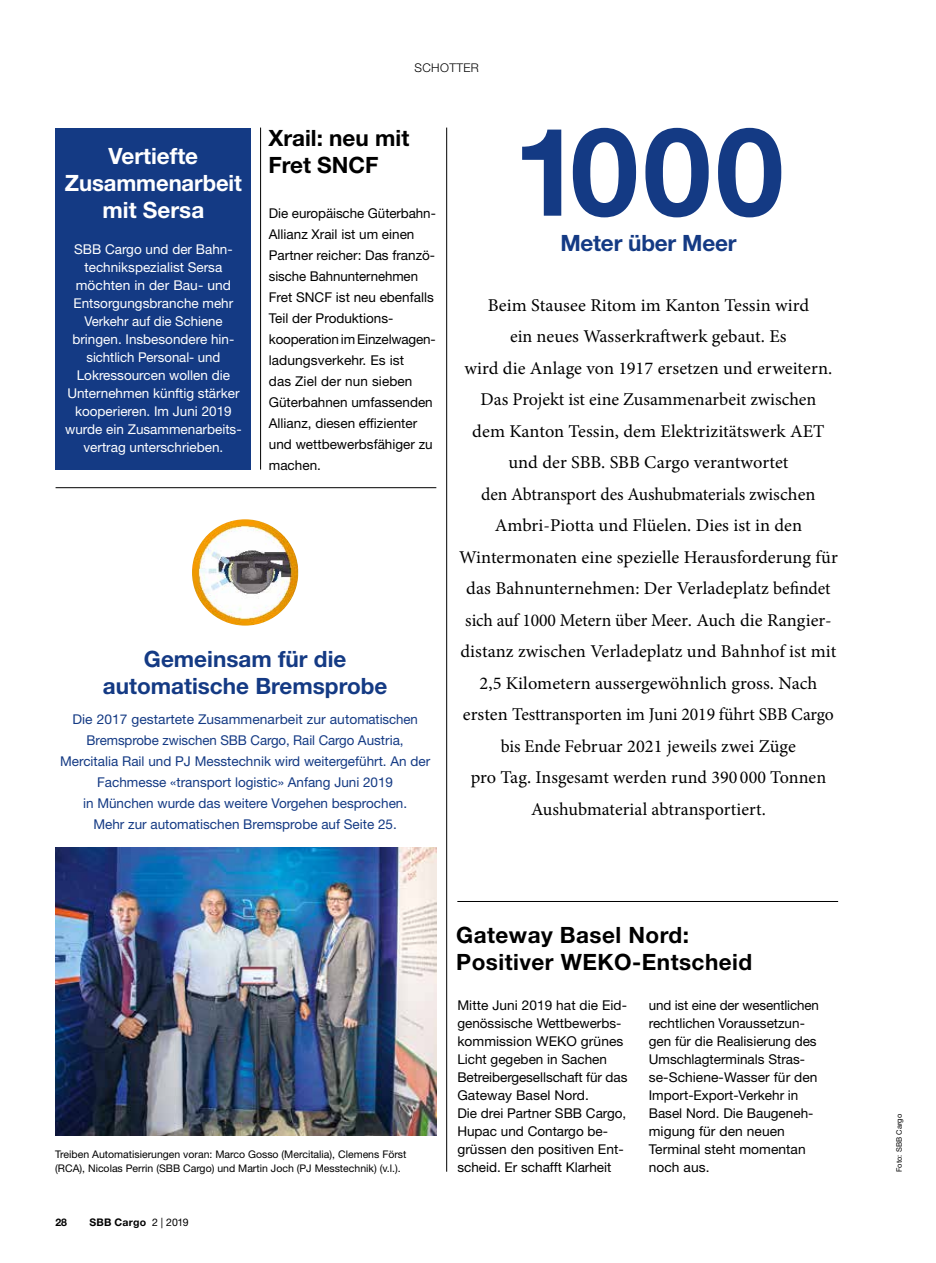
<style>
.page{position:relative;width:936px;height:1263px;background:#fff}
.page>*{position:absolute;margin:0;border:0;box-sizing:border-box;transform-origin:0 0}
.t1{font:700 123px "Helvetica Neue LT Std";color:#143a84}
.t2{font:700 22.5px/27px "Helvetica Neue LT Std";color:#143a84;text-align:center}
.t3{font:700 22.5px/27px "Helvetica Neue LT Std";letter-spacing:.02em;color:#000}
.t4{font:700 22.5px/27px "Helvetica Neue LT Std";letter-spacing:-.005em;color:#fff;text-align:center}
.t5{font:700 22.5px/27px "Helvetica Neue LT Std";color:#000}
.t6{font:18px/31.5px "Minion Pro";color:#000;text-align:center}
.t7{font:13.5px/18px "Helvetica Neue LT Std";color:#000}
.t8{font:13.5px/21px "Helvetica Neue LT Std";color:#143a84;text-align:center}
.t9{font:13.5px/18px "Helvetica Neue LT Std";color:#fff;text-align:center}
.t10{font:300 12px "Helvetica Neue LT Std";letter-spacing:.03em;color:#000}
.t11{font:10.5px/13.5px "Helvetica Neue LT Std";color:#000}
.t12{font:700 10.5px "Helvetica Neue LT Std";letter-spacing:.025em;color:#000}
.t13{font:7.5px "Helvetica Neue LT Std";letter-spacing:.01em;color:#000}
.s1{font-weight:400}
</style>
<div class="page">
<hr style="left:446px;top:128px;width:1px;height:1044px;background:#000">
<hr style="left:457px;top:901px;width:381px;height:1px;background:#000">
<hr style="left:56px;top:487px;width:380px;height:1px;background:#000">
<div style="left:56px;top:128px;width:195px;height:342px;background:#143a84"></div>
<hr style="left:260px;top:128px;width:1px;height:342px;background:#000">
<img style="left:55px;top:848px;width:381px;height:288px">
<img style="left:192px;top:519px;width:106px;height:107px;border-radius:53px">
<p class="t10" style="left:414px;top:61px;width:66px">SCHOTTER</p>
<h2 class="t4" style="left:65px;top:142px;width:178px">Vertiefte<br>Zusammenarbeit mit Sersa</h2>
<p class="t9" style="left:65px;top:240px;width:178px">SBB Cargo und der Bahn&shy;technikspezialist Sersa möchten in der Bau- und<br>Entsorgungsbranche mehr<br>Verkehr auf die Schiene bringen. Insbesondere hin&shy;sichtlich Personal- und<br>Lokressourcen wollen die<br>Unternehmen künftig stärker kooperieren. Im Juni 2019 wurde ein Zusammenarbeits&shy;vertrag unterschrieben.</p>
<h2 class="t5" style="left:268px;top:124px;width:142px">Xrail: neu mit<br>Fret SNCF</h2>
<p class="t7" style="left:269px;top:202px;width:168px;line-height:21px">Die europäische Güterbahn-<br>Allianz Xrail ist um einen<br>Partner reicher: Das franzö&shy;sische Bahnunternehmen<br>Fret SNCF ist neu ebenfalls<br>Teil der Produktions&shy;kooperationimEinzelwagen&shy;ladungsverkehr. Es ist<br>das Ziel der nun sieben<br>Güterbahnen umfassenden<br>Allianz, diesen effizienter und wettbewerbsfähiger zu machen.</p>
<h2 class="t2" style="left:103px;top:645px;width:286px">Gemeinsam für die automatische Bremsprobe</h2>
<p class="t8" style="left:60px;top:708px;width:371px">Die 2017 gestartete Zusammenarbeit zur automatischen Bremsprobe zwischen SBB Cargo, Rail Cargo Austria, Mercitalia Rail und PJ Messtechnik wird weitergeführt. An der Fachmesse «transport logistic» Anfang Juni 2019<br>in München wurde das weitere Vorgehen besprochen.<br>Mehr zur automatischen Bremsprobe auf Seite 25.</p>
<h1 class="t1" style="left:513px;top:96px;width:272px">1000</h1>
<h2 class="t2" style="left:560px;top:229px;width:178px">Meter über Meer</h2>
<p class="t6" style="left:459px;top:289px;width:380px">Beim Stausee Ritom im Kanton Tessin wird<br>ein neues Wasserkraftwerk gebaut. Es<br>wird die Anlage von 1917 ersetzen und erweitern.<br>Das Projekt ist eine Zusammenarbeit zwischen<br>dem Kanton Tessin, dem Elektrizitätswerk AET und der SBB. SBB Cargo verantwortet<br>den Abtransport des Aushubmaterials zwischen Ambri-Piotta und Flüelen. Dies ist in den Wintermonaten eine spezielle Herausforderung für das Bahnunternehmen: Der Verladeplatz befindet sich auf 1000 Metern über Meer. Auch die Rangier&shy;distanz zwischen Verladeplatz und Bahnhof ist mit 2,5 Kilometern aussergewöhnlich gross. Nach ersten Testtransporten im Juni 2019 führt SBB Cargo bis Ende Februar 2021 jeweils zwei Züge<br>pro Tag. Insgesamt werden rund 390 000 Tonnen Aushubmaterial abtransportiert.</p>
<p class="t11" style="left:55px;top:1147px;width:353px">Treiben Automatisierungen voran: Marco Gosso (Mercitalia), Clemens Först (RCA), Nicolas Perrin (SBB Cargo) und Martin Joch (PJ Messtechnik) (v.l.).</p>
<p class="t12" style="left:56px;top:1215px;width:13px">28</p>
<p class="t12" style="left:89px;top:1215px;width:101px">SBB Cargo <span class="s1">2 | 2019</span></p>
<h2 class="t3" style="left:456px;top:921px;width:297px">Gateway Basel Nord:<br>Positiver WEKO-Entscheid</h2>
<p class="t7" style="left:457px;top:996px;width:172px">Mitte Juni 2019 hat die Eid&shy;genössische Wettbewerbs&shy;kommission WEKO grünes<br>Licht gegeben in Sachen<br>Betreibergesellschaft für das<br>Gateway Basel Nord.<br>Die drei Partner SBB Cargo,<br>Hupac und Contargo be&shy;grüssen den positiven Ent&shy;scheid. Er schafft Klarheit</p>
<p class="t7" style="left:648px;top:996px;width:172px">und ist eine der wesentlichen rechtlichen Voraussetzun&shy;gen für die Realisierung des<br>Umschlagterminals Stras&shy;se-Schiene-Wasser für den<br>Import-Export-Verkehr in<br>Basel Nord. Die Baugeneh&shy;migung für den neuen<br>Terminal steht momentan noch aus.</p>
<p class="t13" style="left:894px;top:1172px;width:60px;rotate:-90deg">Foto: SBB Cargo</p>
</div>
